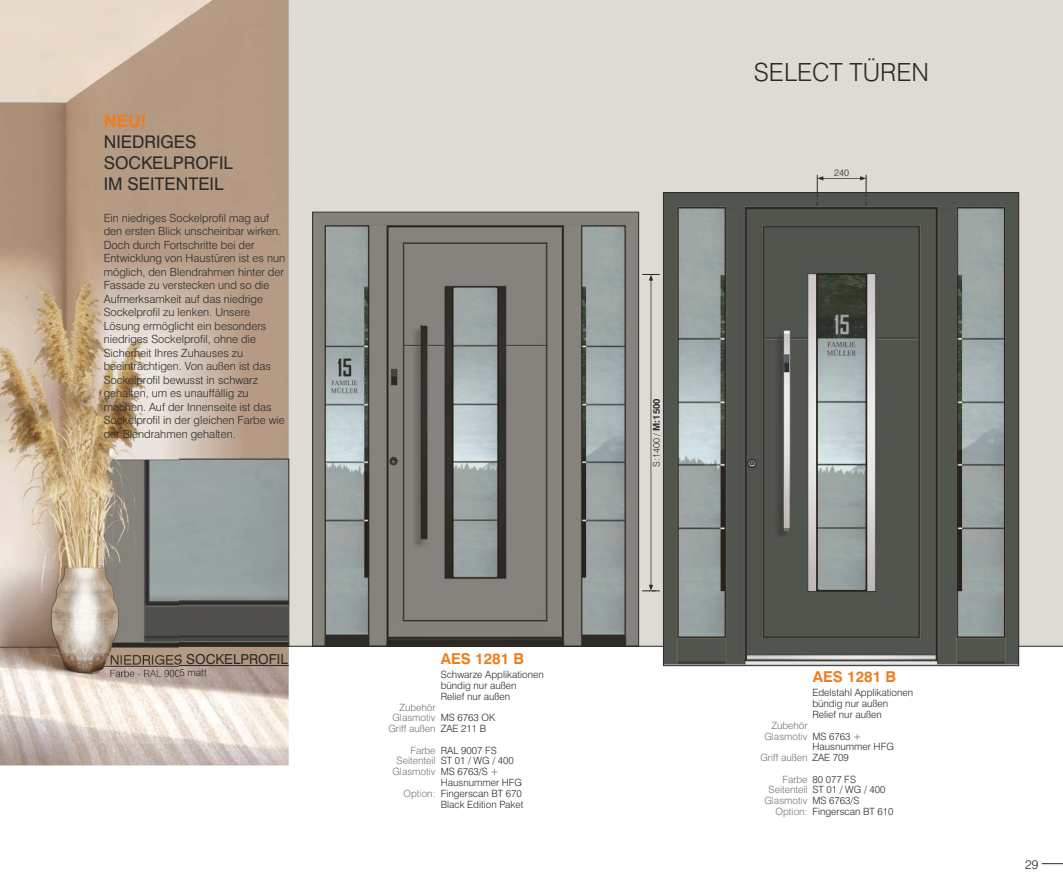
<style>
.page{position:relative;width:1063px;height:886px;background:#fff}
.page>*{position:absolute;margin:0;border:0;box-sizing:border-box;transform-origin:0 0}
.t1{font:300 25px "Swiss 721 BT";color:#2a2b28}
.t2{font:17.5px/21px "Swiss 721 BT";color:#2a2b28}
.t3{font:700 17.5px "Swiss 721 BT";color:#f17c1a}
.t4{font:700 15px "Swiss 721 BT";color:#f17c1a}
.t5{font:13.75px "Swiss 721 BT";color:#2a2b28}
.t6{font:300 12.5px "Swiss 721 BT";color:#2a2b28}
.t7{font:300 11.25px/13.5px "Swiss 721 BT";color:#2a2b28}
.t8{font:300 10px/10.8px "Swiss 721 BT";color:#2a2b28}
.t9{font:300 10px/10.8px "Swiss 721 BT";color:#737473;text-align:right}
.t10{font:300 9.38px "Swiss 721 BT";color:#2a2b28}
.s1{font-weight:700}
</style>
<div class="page">
<div style="left:289px;top:0;width:774px;height:646px;background:#dedad4"></div>
<img style="left:0;top:0;width:289px;height:765px">
<div style="left:178px;top:646px;width:111px;height:19px;background:#b29781"></div>
<hr style="left:289px;top:646px;width:774px;height:1px;background:#2a2b28">
<svg style="left:1042px;top:863px;width:21px;height:1px"></svg>
<img style="left:665px;top:194px;width:352px;height:470px">
<svg style="left:817px;top:175px;width:50px;height:30px"></svg>
<img style="left:315px;top:214px;width:322px;height:430px">
<div style="left:313px;top:212px;width:326px;height:434px;border:1px solid #2a2b28"></div>
<svg style="left:642px;top:274px;width:18px;height:317px;background:#d5d1cb"></svg>
<svg style="left:748px;top:459px;width:8px;height:9px"></svg>
<div style="left:748px;top:459px;width:8px;height:9px;border:1px solid #2a2b28;border-radius:50%"></div>
<img style="left:178px;top:250px;width:83px;height:209px">
<hr style="left:103px;top:665px;width:186px;height:1px;background:#2a2b28">
<img style="left:178px;top:461px;width:109px;height:181px">
<img style="left:178px;top:601px;width:109px;height:3px">
<div style="left:104px;top:459px;width:185px;height:187px;border:1px solid #2a2b28"></div>
<img style="left:178px;top:635px;width:111px;height:2px">
<img style="left:0;top:250px;width:178px;height:458px">
<p class="t3" style="left:104px;top:114px;width:44px">NEU!</p>
<p class="t2" style="left:104px;top:133px;width:131px">NIEDRIGES<br>SOCKELPROFIL<br>IM SEITENTEIL</p>
<p class="t7" style="left:104px;top:212px;width:183px">Ein niedriges Sockelprofil mag auf den ersten Blick unscheinbar wirken.<br>Doch durch Fortschritte bei der Entwicklung von Haustüren ist es nun möglich, den Blendrahmen hinter der Fassade zu verstecken und so die Aufmerksamkeit auf das niedrige Sockelprofil zu lenken. Unsere Lösung ermöglicht ein besonders niedriges Sockelprofil, ohne die Sicherheit Ihres Zuhauses zu beeinträchtigen. Von außen ist das Sockelprofil bewusst in schwarz gehalten, um es unauffällig zu machen. Auf der Innenseite ist das Sockelprofil in der gleichen Farbe wie der Blendrahmen gehalten.</p>
<p class="t5" style="left:110px;top:653px;width:180px">NIEDRIGES SOCKELPROFIL</p>
<p class="t4" style="left:441px;top:652px;width:85px">AES 1281 B</p>
<p class="t8" style="left:441px;top:670px;width:105px">Schwarze Applikationen bündig nur außen<br>Relief nur außen</p>
<p class="t8" style="left:441px;top:713px;width:56px">MS 6763 OK<br>ZAE 211 B</p>
<p class="t8" style="left:441px;top:746px;width:84px">RAL 9007 FS<br>ST 01 / WG / 400<br>MS 6763/S +<br>Hausnummer HFG<br>Fingerscan BT 670<br>Black Edition Paket</p>
<p class="t9" style="left:388px;top:702px;width:49px">Zubehör<br>Glasmotiv<br>Griff außen</p>
<p class="t9" style="left:392px;top:746px;width:45px">Farbe<br>Seitenteil<br>Glasmotiv</p>
<p class="t9" style="left:404px;top:789px;width:34px">Option:</p>
<p class="t10" style="left:653px;top:467px;width:70px;rotate:-90deg">S:1400 / <span class="s1">M:1500</span></p>
<p class="t1" style="left:754px;top:62px;width:177px">SELECT TÜREN</p>
<p class="t10" style="left:834px;top:168px;width:16px">240</p>
<p class="t4" style="left:813px;top:671px;width:85px">AES 1281 B</p>
<p class="t8" style="left:812px;top:688px;width:102px">Edelstahl Applikationen bündig nur außen<br>Relief nur außen</p>
<p class="t8" style="left:812px;top:731px;width:83px">MS 6763 +<br>Hausnummer HFG<br>ZAE 709</p>
<p class="t8" style="left:812px;top:775px;width:83px">80 077 FS<br>ST 01 / WG / 400<br>MS 6763/S<br>Fingerscan BT 610</p>
<p class="t9" style="left:764px;top:721px;width:45px">Zubehör<br>Glasmotiv</p>
<p class="t9" style="left:760px;top:748px;width:49px;line-height:21.6px">Griff außen<br>Farbe</p>
<p class="t9" style="left:764px;top:785px;width:45px">Seitenteil<br>Glasmotiv<br>Option:</p>
<p class="t6" style="left:1025px;top:859px;width:15px">29</p>
</div>
